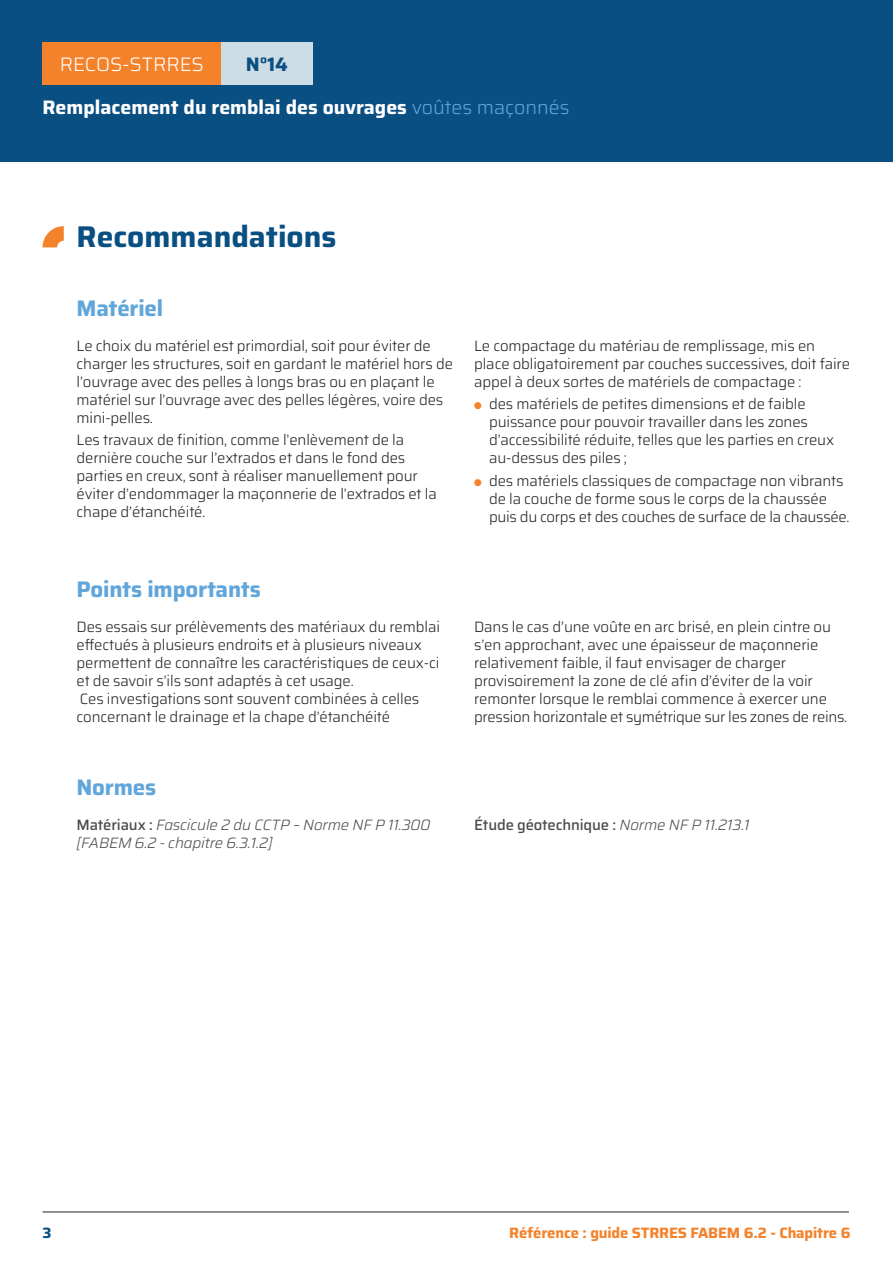
<style>
.page{position:relative;width:893px;height:1263px;background:#fff}
.page>*{position:absolute;margin:0;border:0;box-sizing:border-box;transform-origin:0 0}
.t1{font:700 30px "Saira";color:#0a4f82}
.N1_TITRE_blu_clair{font:700 22.5px "Saira";letter-spacing:-.01em;color:#61a6da}
.t2{font:700 19.5px "Saira";color:#fff}
.t3{font:300 19.5px "Saira";color:#fff}
.t4{font:700 19.5px "Saira";color:#0a4f82}
.N2_Text{font:300 15px/18px "Saira";letter-spacing:-.01em;color:#231f20}
.N6_-_Normes_It{font:italic 300 15px/18px "Saira";letter-spacing:-.01em;color:#4b4c4d}
.t5{font:700 15px "Saira";letter-spacing:-.01em;color:#f4822b}
.N6_-_Normes_It-2{font:500 15px "Saira";letter-spacing:-.01em;color:#4b4c4d}
.t6{font:700 15px "Saira";color:#0a4f82}
.s1{font-weight:300;color:#61a6da}
.s2{color:#f4822b}
.s3{font-weight:500;font-style:normal}
.s4{font-weight:300;font-style:italic}
</style>
<div class="page">
<div style="left:0;top:0;width:893px;height:162px;background:#0a4f82"></div>
<div style="left:43px;top:43px;width:178px;height:42px;background:#f4822b"></div>
<div style="left:221px;top:43px;width:92px;height:42px;background:#cddde6"></div>
<hr style="left:43px;top:1212px;width:806px;height:1px;background:#231f20">
<svg style="left:43px;top:226px;width:21px;height:21px"></svg>
<h3 class="t3" style="left:60px;top:48px;width:145px">RECOS-STRRES</h3>
<h3 class="t4" style="left:246px;top:48px;width:44px">N°14</h3>
<h3 class="t2" style="left:43px;top:92px;width:528px">Remplacement du remblai des ouvrages <span class="s1">voûtes maçonnés</span></h3>
<p class="t1" style="left:77px;top:212px;width:261px">Recommandations</p>
<p class="N1_TITRE_blu_clair" style="left:77px;top:290px;width:88px">Matériel</p>
<p class="N2_Text" style="left:77px;top:336px;width:378px">Le choix du matériel est primordial, soit pour éviter de charger les structures, soit en gardant le matériel hors de l’ouvrage avec des pelles à longs bras ou en plaçant le matériel sur l’ouvrage avec des pelles légères, voire des mini-pelles.</p>
<p class="N2_Text" style="left:77px;top:431px;width:362px">Les travaux de finition, comme l’enlèvement de la dernière couche sur l’extrados et dans le fond des parties en creux, sont à réaliser manuellement pour éviter d’endommager la maçonnerie de l’extrados et la chape d’étanchéité.</p>
<p class="N2_Text" style="left:474px;top:336px;width:377px">Le compactage du matériau de remplissage, mis en place obligatoirement par couches successives, doit faire appel à deux sortes de matériels de compactage :</p>
<p class="N2_Text" style="left:489px;top:395px;width:347px;text-indent:-15px"><span class="s2">●</span> des matériels de petites dimensions et de faible puissance pour pouvoir travailler dans les zones d’accessibilité réduite, telles que les parties en creux au-dessus des piles ;</p>
<p class="N2_Text" style="left:489px;top:471px;width:362px;text-indent:-15px"><span class="s2">●</span> des matériels classiques de compactage non vibrants de la couche de forme sous le corps de la chaussée puis du corps et des couches de surface de la chaussée.</p>
<p class="N1_TITRE_blu_clair" style="left:77px;top:571px;width:186px">Points importants</p>
<p class="N2_Text" style="left:77px;top:617px;width:365px">Des essais sur prélèvements des matériaux du remblai effectués à plusieurs endroits et à plusieurs niveaux permettent de connaître les caractéristiques de ceux-ci et de savoir s’ils sont adaptés à cet usage.<br>Ces investigations sont souvent combinées à celles concernant le drainage et la chape d’étanchéité</p>
<p class="N2_Text" style="left:474px;top:617px;width:375px">Dans le cas d’une voûte en arc brisé, en plein cintre ou s’en approchant, avec une épaisseur de maçonnerie relativement faible, il faut envisager de charger provisoirement la zone de clé afin d’éviter de la voir remonter lorsque le remblai commence à exercer une pression horizontale et symétrique sur les zones de reins.</p>
<p class="N1_TITRE_blu_clair" style="left:77px;top:768px;width:81px">Normes</p>
<p class="N6_-_Normes_It" style="left:77px;top:815px;width:355px"><span class="s3">Matériaux :</span> Fascicule 2 du CCTP – Norme NF P 11.300 [FABEM 6.2 - chapitre 6.3.1.2]</p>
<p class="N6_-_Normes_It-2" style="left:474px;top:812px;width:277px">Étude géotechnique : <span class="s4">Norme NF P 11.213.1</span></p>
<p class="t6" style="left:43px;top:1220px;width:11px">3</p>
<p class="t5" style="left:509px;top:1220px;width:343px">Référence : guide STRRES FABEM 6.2 - Chapitre 6</p>
</div>
